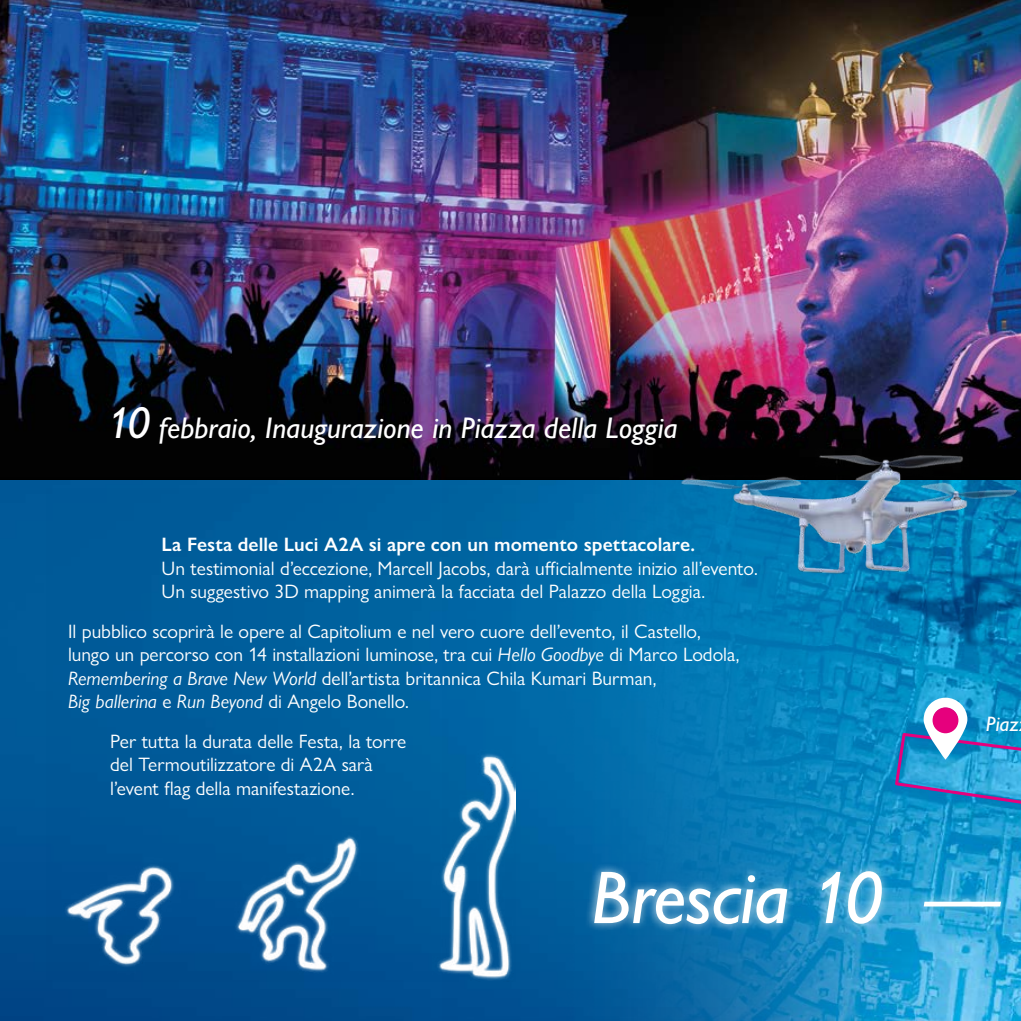
<style>
.page{position:relative;width:1021px;height:1021px;background:#fff}
.page>*{position:absolute;margin:0;border:0;box-sizing:border-box;transform-origin:0 0}
.t1{font:italic 500 75px "Gill Sans Nova";letter-spacing:-.01em;color:#fff}
.t2{font:italic 500 30px "Gill Sans Nova";letter-spacing:-.01em;color:#fff}
.t3{font:italic 500 21px "Gill Sans Nova";color:#fff}
.t4{font:19.5px/23.4px "Gill Sans Nova";color:#fff}
.t5{font:600 19.5px "Gill Sans Nova";color:#fff}
.s1{font-size:45px}
.s2{font-style:italic}
</style>
<div class="page">
<img style="left:0;top:479px;width:442px;height:541px">
<img style="left:442px;top:479px;width:578px;height:541px">
<img style="left:47px;top:488px;width:468px;height:493px">
<img style="left:0;top:0;width:1020px;height:479px">
<img style="left:653px;top:422px;width:367px;height:223px">
<div style="left:584px;top:861px;width:436px;height:85px;background:#fff;opacity:.75"></div>
<img style="left:855px;top:564px;width:165px;height:114px">
<svg style="left:893px;top:697px;width:127px;height:119px;background:#3799ce"></svg>
<div style="left:932px;top:707px;width:26px;height:26px;background:#e6007d;border-radius:50%"></div>
<h2 class="t2" style="left:106px;top:409px;width:572px"><span class="s1">10</span> febbraio, Inaugurazione in Piazza della Loggia</h2>
<p class="t5" style="left:162px;top:532px;width:535px">La Festa delle Luci A2A si apre con un momento spettacolare.</p>
<p class="t4" style="left:162px;top:556px;width:597px">Un testimonial d’eccezione, Marcell Jacobs, darà ufficialmente inizio all’evento.<br>Un suggestivo 3D mapping animerà la facciata del Palazzo della Loggia.</p>
<p class="t4" style="left:68px;top:619px;width:673px">Il pubblico scoprirà le opere al Capitolium e nel vero cuore dell’evento, il Castello, lungo un percorso con 14 installazioni luminose, tra cui <span class="s2">Hello Goodbye</span> di Marco Lodola, <span class="s2">Remembering a Brave New World</span> dell’artista britannica Chila Kumari Burman,<br><span class="s2">Big ballerina</span> e <span class="s2">Run Beyond</span> di Angelo Bonello.</p>
<p class="t4" style="left:110px;top:729px;width:298px">Per tutta la durata delle Festa, la torre del Termoutilizzatore di A2A sarà l’event flag della manifestazione.</p>
<p class="t3" style="left:985px;top:711px;width:35px">Piaz</p>
<h1 class="t1" style="left:591px;top:851px;width:410px">Brescia 10 —</h1>
</div>
